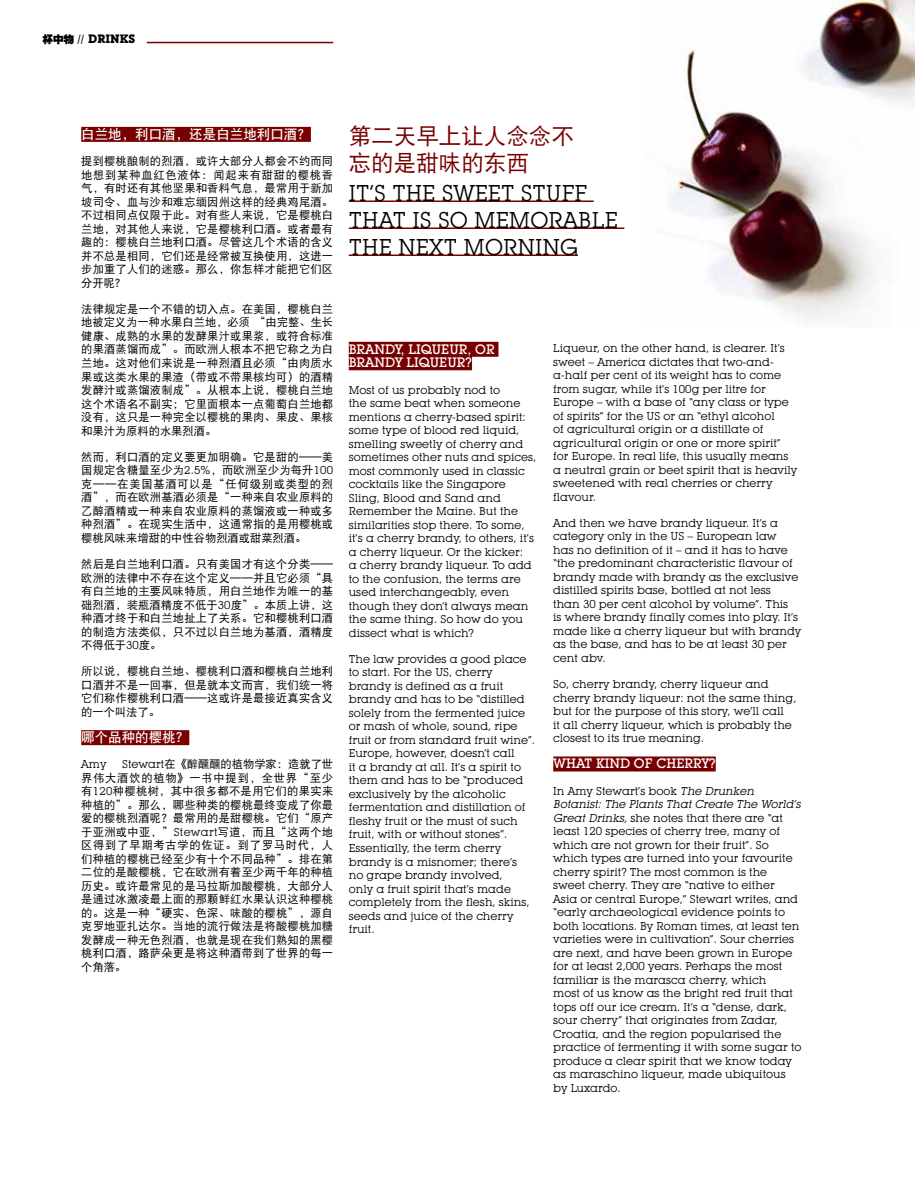
<style>
.page{position:relative;width:915px;height:1191px;background:#fff}
.page>*{position:absolute;margin:0;border:0;box-sizing:border-box;transform-origin:0 0}
.t1{font:22.5px/27px "Lubalin Graph IT Cby BT";color:#000}
.t2{font:22.5px/27px "DFP Hei W5";color:#790000}
.t3{font:500 13.5px/13.5px "Lubalin Graph IT Cby BT";color:#fff}
.t4{font:13.5px "DFP Hei W7";color:#fff}
.t5{font:700 12px "Lubalin Graph IT Cby BT";color:#000}
.t6{font:11.25px/13.5px "Lubalin Graph IT Cby BT";color:#000}
.t7{font:11.25px/13.5px "DFP Hei W5";letter-spacing:.02em;color:#000;text-align:justify}
.s1{font-family:"FZCCHJW GB1 0";font-weight:400;font-size:10.5px}
.s2{font-family:"DFP Hei W5";font-weight:400}
.s3{font-family:"Lubalin Graph IT Cby BT"}
.s4{font-style:italic}
</style>
<div class="page">
<img style="left:671px;top:0;width:243px;height:319px">
<hr style="left:147px;top:42px;width:186px;height:1px;background:#790000">
<hr style="left:348px;top:200px;width:245px;height:2px;background:#790000">
<hr style="left:348px;top:227px;width:276px;height:2px;background:#790000">
<hr style="left:348px;top:254px;width:230px;height:2px;background:#790000">
<div style="left:81px;top:127px;width:230px;height:15px;background:#790000"></div>
<div style="left:81px;top:730px;width:108px;height:15px;background:#790000"></div>
<div style="left:348px;top:342px;width:150px;height:15px;background:#790000"></div>
<div style="left:348px;top:355px;width:124px;height:15px;background:#790000"></div>
<div style="left:553px;top:756px;width:162px;height:15px;background:#790000"></div>
<p class="t5" style="left:43px;top:31px;width:94px"><span class="s1">杯中物</span> <span class="s2">//</span> DRINKS</p>
<p class="t4" style="left:81px;top:127px;width:231px">白兰地，利口酒，还是白兰地利口酒？</p>
<p class="t7" style="left:81px;top:154px;width:253px">提到樱桃酿制的烈酒，或许大部分人都会不约而同地想到某种血红色液体：闻起来有甜甜的樱桃香气，有时还有其他坚果和香料气息，最常用于新加坡司令、血与沙和难忘缅因州这样的经典鸡尾酒。不过相同点仅限于此。对有些人来说，它是樱桃白兰地，对其他人来说，它是樱桃利口酒。或者最有趣的：樱桃白兰地利口酒。尽管这几个术语的含义并不总是相同，它们还是经常被互换使用，这进一步加重了人们的迷惑。那么，你怎样才能把它们区分开呢？</p>
<p class="t7" style="left:81px;top:302px;width:253px">法律规定是一个不错的切入点。在美国，樱桃白兰地被定义为一种水果白兰地，必须 “由完整、生长健康、成熟的水果的发酵果汁或果浆，或符合标准的果酒蒸馏而成”。而欧洲人根本不把它称之为白兰地。这对他们来说是一种烈酒且必须“由肉质水果或这类水果的果渣（带或不带果核均可）的酒精发酵汁或蒸馏液制成”。从根本上说，樱桃白兰地这个术语名不副实；它里面根本一点葡萄白兰地都没有，这只是一种完全以樱桃的果肉、果皮、果核和果汁为原料的水果烈酒。</p>
<p class="t7" style="left:81px;top:450px;width:253px">然而，利口酒的定义要更加明确。它是甜的——美国规定含糖量至少为<span class="s3">2.5%</span>，而欧洲至少为每升<span class="s3">100</span>克——在美国基酒可以是“任何级别或类型的烈酒”，而在欧洲基酒必须是“一种来自农业原料的乙醇酒精或一种来自农业原料的蒸馏液或一种或多种烈酒”。在现实生活中，这通常指的是用樱桃或樱桃风味来增甜的中性谷物烈酒或甜菜烈酒。</p>
<p class="t7" style="left:81px;top:557px;width:253px">然后是白兰地利口酒。只有美国才有这个分类——欧洲的法律中不存在这个定义——并且它必须“具有白兰地的主要风味特质，用白兰地作为唯一的基础烈酒，装瓶酒精度不低于<span class="s3">30</span>度”。本质上讲，这种酒才终于和白兰地扯上了关系。它和樱桃利口酒的制造方法类似，只不过以白兰地为基酒，酒精度不得低于<span class="s3">30</span>度。</p>
<p class="t7" style="left:81px;top:664px;width:253px">所以说，樱桃白兰地、樱桃利口酒和樱桃白兰地利口酒并不是一回事，但是就本文而言，我们统一将它们称作樱桃利口酒——这或许是最接近真实含义的一个叫法了。</p>
<p class="t4" style="left:81px;top:730px;width:109px">哪个品种的樱桃？</p>
<p class="t6" style="left:81px;top:757px;width:27px">Amy</p>
<p class="t7" style="left:81px;top:757px;width:253px;text-indent:41px"><span class="s3">Stewart</span>在《醉醺醺的植物学家：造就了世界伟大酒饮的植物》一书中提到，全世界“至少有<span class="s3">120</span>种樱桃树，其中很多都不是用它们的果实来种植的”。那么，哪些种类的樱桃最终变成了你最爱的樱桃烈酒呢？最常用的是甜樱桃。它们“原产于亚洲或中亚，”<span class="s3">Stewart</span>写道，而且“这两个地区得到了早期考古学的佐证。到了罗马时代，人们种植的樱桃已经至少有十个不同品种”。排在第二位的是酸樱桃，它在欧洲有着至少两千年的种植历史。或许最常见的是马拉斯加酸樱桃，大部分人是通过冰激凌最上面的那颗鲜红水果认识这种樱桃的。这是一种“硬实、色深、味酸的樱桃”，源自克罗地亚扎达尔。当地的流行做法是将酸樱桃加糖发酵成一种无色烈酒，也就是现在我们熟知的黑樱桃利口酒，路萨朵更是将这种酒带到了世界的每一个角落。</p>
<h1 class="t2" style="left:348px;top:123px;width:227px">第二天早上让人念念不忘的是甜味的东西</h1>
<h1 class="t1" style="left:348px;top:179px;width:270px">IT’S THE SWEET STUFF<br>THAT IS SO MEMORABLE<br>THE NEXT MORNING</h1>
<p class="t3" style="left:348px;top:342px;width:147px">BRANDY, LIQUEUR, OR<br>BRANDY LIQUEUR?</p>
<p class="t6" style="left:348px;top:383px;width:189px">Most of us probably nod to<br>the same beat when someone mentions a cherry-based spirit: some type of blood red liquid, smelling sweetly of cherry and sometimes other nuts and spices, most commonly used in classic cocktails like the Singapore<br>Sling, Blood and Sand and<br>Remember the Maine. But the similarities stop there. To some, it’s a cherry brandy, to others, it’s a cherry liqueur. Or the kicker:<br>a cherry brandy liqueur. To add to the confusion, the terms are used interchangeably, even though they don’t always mean the same thing. So how do you dissect what is which?</p>
<p class="t6" style="left:348px;top:652px;width:188px">The law provides a good place to start. For the US, cherry brandy is defined as a fruit brandy and has to be “distilled solely from the fermented juice or mash of whole, sound, ripe fruit or from standard fruit wine”.<br>Europe, however, doesn’t call<br>it a brandy at all. It’s a spirit to them and has to be “produced exclusively by the alcoholic fermentation and distillation of fleshy fruit or the must of such fruit, with or without stones”.<br>Essentially, the term cherry brandy is a misnomer; there’s<br>no grape brandy involved,<br>only a fruit spirit that’s made completely from the flesh, skins, seeds and juice of the cherry fruit.</p>
<p class="t6" style="left:553px;top:341px;width:245px">Liqueur, on the other hand, is clearer. It’s sweet – America dictates that two-and&shy;a-half per cent of its weight has to come from sugar, while it’s 100g per litre for Europe – with a base of “any class or type of spirits” for the US or an “ethyl alcohol<br>of agricultural origin or a distillate of agricultural origin or one or more spirit” for Europe. In real life, this usually means a neutral grain or beet spirit that is heavily sweetened with real cherries or cherry flavour.</p>
<p class="t6" style="left:553px;top:516px;width:249px">And then we have brandy liqueur. It’s a category only in the US – European law<br>has no definition of it – and it has to have “the predominant characteristic flavour of brandy made with brandy as the exclusive distilled spirits base, bottled at not less<br>than 30 per cent alcohol by volume”. This<br>is where brandy finally comes into play. It’s made like a cherry liqueur but with brandy as the base, and has to be at least 30 per cent abv.</p>
<p class="t6" style="left:553px;top:677px;width:245px">So, cherry brandy, cherry liqueur and cherry brandy liqueur: not the same thing, but for the purpose of this story, we’ll call<br>it all cherry liqueur, which is probably the closest to its true meaning.</p>
<p class="t3" style="left:553px;top:757px;width:164px">WHAT KIND OF CHERRY?</p>
<p class="t6" style="left:553px;top:784px;width:251px">In Amy Stewart’s book <span class="s4">The Drunken Botanist: The Plants That Create The World’s Great Drinks</span>, she notes that there are “at least 120 species of cherry tree, many of which are not grown for their fruit”. So which types are turned into your favourite cherry spirit? The most common is the<br>sweet cherry. They are “native to either<br>Asia or central Europe,” Stewart writes, and “early archaeological evidence points to both locations. By Roman times, at least ten varieties were in cultivation”. Sour cherries are next, and have been grown in Europe for at least 2,000 years. Perhaps the most familiar is the marasca cherry, which<br>most of us know as the bright red fruit that tops off our ice cream. It’s a “dense, dark, sour cherry” that originates from Zadar, Croatia, and the region popularised the practice of fermenting it with some sugar to produce a clear spirit that we know today as maraschino liqueur, made ubiquitous<br>by Luxardo.</p>
</div>
